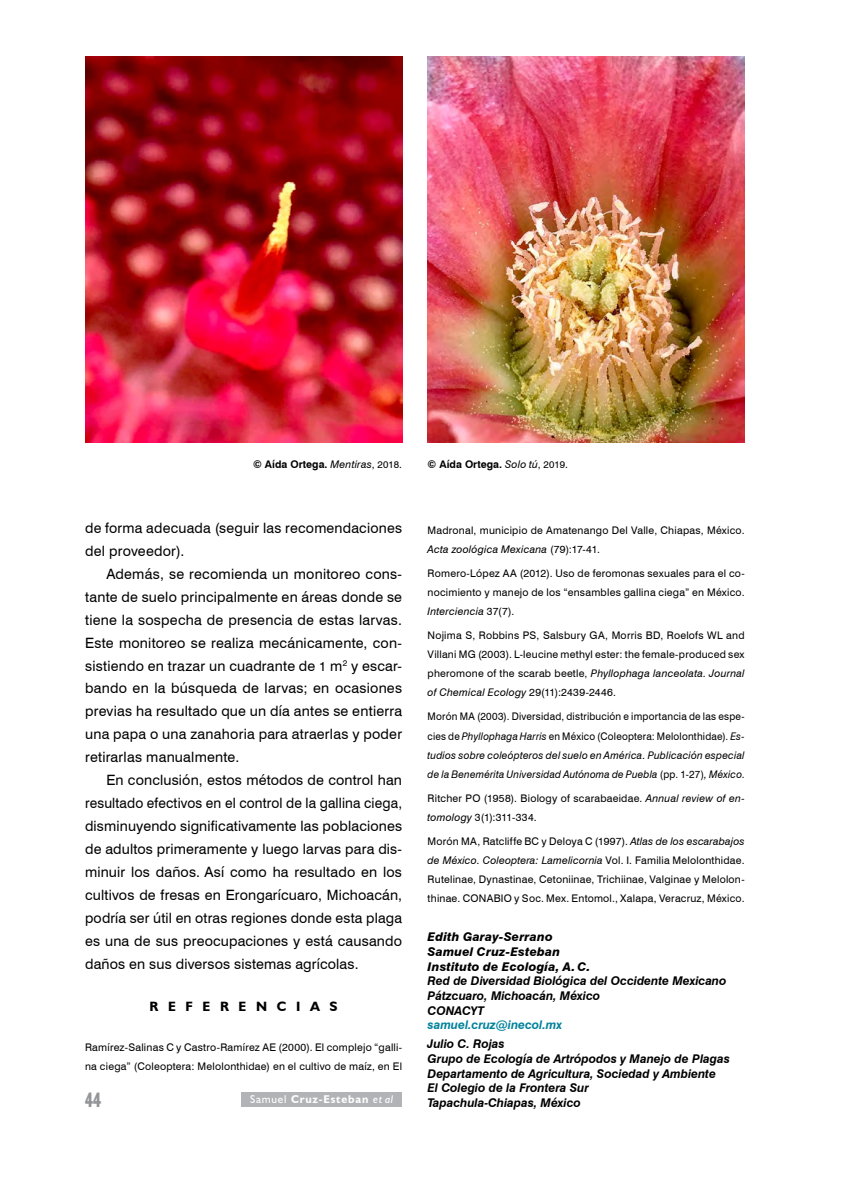
<style>
.page{position:relative;width:851px;height:1191px;background:#fff}
.page>*{position:absolute;margin:0;border:0;box-sizing:border-box;transform-origin:0 0}
.t1{font:700 condensed 21px "Humanist 521 BT Xtra";color:#939598;scale:.75 1}
.t2{font:14.25px/23px "Swiss 721 BT";letter-spacing:.015em;color:#000;text-align:justify}
.t3{font:700 13.5px "Humanist 521 BT";color:#000}
.t4{font:italic 700 12px/14.7px "Swiss 721 BT";letter-spacing:-.005em;color:#000}
.t5{font:italic 800 12px/14.7px "Swiss 721 BT";letter-spacing:.01em;color:#000}
.t6{font:italic 700 12px "Swiss 721 BT";letter-spacing:-.005em;color:#00829b}
.t7{font:700 11.25px "Humanist 521 BT";color:#fff}
.t8{font:10.5px/19px "Swiss 721 BT";letter-spacing:.02em;color:#000}
.t9{font:italic 10.5px/19px "Swiss 721 BT";letter-spacing:.02em;color:#000;text-align:justify;scale:.95 1}
.t10{font:700 10.5px "Swiss 721 BT";letter-spacing:.005em;color:#000}
.s1{font-weight:800}
.s2{font-weight:400;font-style:italic}
.s3{font-weight:400}
.s4{font-weight:400;font-size:9.75px}
.s5{font-size:13.05px}
.s6{font-style:italic}
.s7{font-style:normal}
</style>
<div class="page">
<div style="left:242px;top:1092px;width:160px;height:14px;background:#b1b3b6"></div>
<img style="left:85px;top:57px;width:317px;height:385px">
<img style="left:427px;top:57px;width:317px;height:385px">
<p class="t10" style="left:253px;top:456px;width:150px"><span class="s1">©</span> Aída Ortega. <span class="s2">Mentiras</span><span class="s3">,</span> <span class="s4">2018</span><span class="s3">.</span></p>
<p class="t10" style="left:427px;top:456px;width:142px"><span class="s1">©</span> Aída Ortega. <span class="s2">Solo tú</span><span class="s3">,</span> <span class="s4">2019</span><span class="s3">.</span></p>
<h2 class="t2" style="left:85px;top:515px;width:318px">de forma adecuada (seguir las recomendaciones del proveedor).</h2>
<p class="t2" style="left:85px;top:561px;width:318px;text-indent:21px">Además, se recomienda un monitoreo cons&shy;tante de suelo principalmente en áreas donde se tiene la sospecha de presencia de estas larvas.<br>Este monitoreo se realiza mecánicamente, con&shy;sistiendo en trazar un cuadrante de <span class="s5">1</span> m<sup>2</sup> y escar&shy;bando en la búsqueda de larvas; en ocasiones previas ha resultado que un día antes se entierra una papa o una zanahoria para atraerlas y poder retirarlas manualmente.</p>
<p class="t2" style="left:85px;top:768px;width:318px;text-indent:21px">En conclusión, estos métodos de control han resultado efectivos en el control de la gallina ciega, disminuyendo significativamente las poblaciones de adultos primeramente y luego larvas para dis&shy;minuir los daños. Así como ha resultado en los cultivos de fresas en Erongarícuaro, Michoacán, podría ser útil en otras regiones donde esta plaga es una de sus preocupaciones y está causando daños en sus diversos sistemas agrícolas.</p>
<p class="t3" style="left:149px;top:998px;width:18px">REFERENCIAS</p>
<p class="t8" style="left:85px;top:1037px;width:318px">Ramírez-Salinas C y Castro-Ramírez AE (2000). El complejo “galli&shy;na ciega” (Coleoptera: Melolonthidae) en el cultivo de maíz, en El</p>
<h1 class="t1" style="left:85px;top:1086px;width:23px">44</h1>
<p class="t7" style="left:250px;top:1092px;width:145px"><span class="s3">Samuel</span> Cruz-Esteban <span class="s2">et al</span></p>
<p class="t8" style="left:427px;top:520px;width:318px">Madronal, municipio de Amatenango Del Valle, Chiapas, México.<br><span class="s6">Acta zoológica Mexicana</span> (79):17-41.</p>
<p class="t8" style="left:427px;top:563px;width:318px;text-align:justify">Romero-López AA (2012). Uso de feromonas sexuales para el co&shy;nocimiento y manejo de los “ensambles gallina ciega” en México.<br><span class="s6">Interciencia</span> 37(7).</p>
<p class="t8" style="left:427px;top:625px;width:318px;text-align:justify">Nojima S, Robbins PS, Salsbury GA, Morris BD, Roelofs WL and Villani MG (2003). L-leucine methyl ester: the female-produced sex pheromone of the scarab beetle, <span class="s6">Phyllophaga lanceolata</span>. <span class="s6">Journal of Chemical Ecology</span> 29(11):2439-2446.</p>
<p class="t9" style="left:427px;top:707px;width:335px"><span class="s7">Morón MA (2003). Diversidad, distribución e importancia de las espe&shy;cies de</span> Phyllophaga Harris <span class="s7">en México (Coleoptera: Melolonthidae).</span> Es&shy;tudios sobre coleópteros del suelo en América. Publicación especial de la Benemérita Universidad Autónoma de Puebla <span class="s7">(pp. 1-27)</span>, México<span class="s7">.</span></p>
<p class="t8" style="left:427px;top:788px;width:318px">Ritcher PO (1958). Biology of scarabaeidae. <span class="s6">Annual review of en&shy;tomology</span> 3(1):311-334.</p>
<p class="t8" style="left:427px;top:831px;width:318px;text-align:justify">Morón MA, Ratcliffe BC y Deloya C (1997). <span class="s6">Atlas de los escarabajos de México. Coleoptera: Lamelicornia</span> Vol. I. Familia Melolonthidae.<br>Rutelinae, Dynastinae, Cetoniinae, Trichiinae, Valginae y Melolon&shy;thinae. CONABIO y Soc. Mex. Entomol., Xalapa, Veracruz, México.</p>
<p class="t5" style="left:427px;top:929px;width:164px">Edith Garay-Serrano<br>Samuel Cruz-Esteban<br>Instituto de Ecología, A. C.</p>
<p class="t4" style="left:427px;top:973px;width:300px">Red de Diversidad Biológica del Occidente Mexicano<br>Pátzcuaro, Michoacán, México<br>CONACYT</p>
<p class="t6" style="left:427px;top:1016px;width:136px">samuel.cruz@inecol.mx</p>
<p class="t4" style="left:427px;top:1036px;width:304px">Julio C. Rojas<br>Grupo de Ecología de Artrópodos y Manejo de Plagas Departamento de Agricultura, Sociedad y Ambiente<br>El Colegio de la Frontera Sur<br>Tapachula-Chiapas, México</p>
</div>
